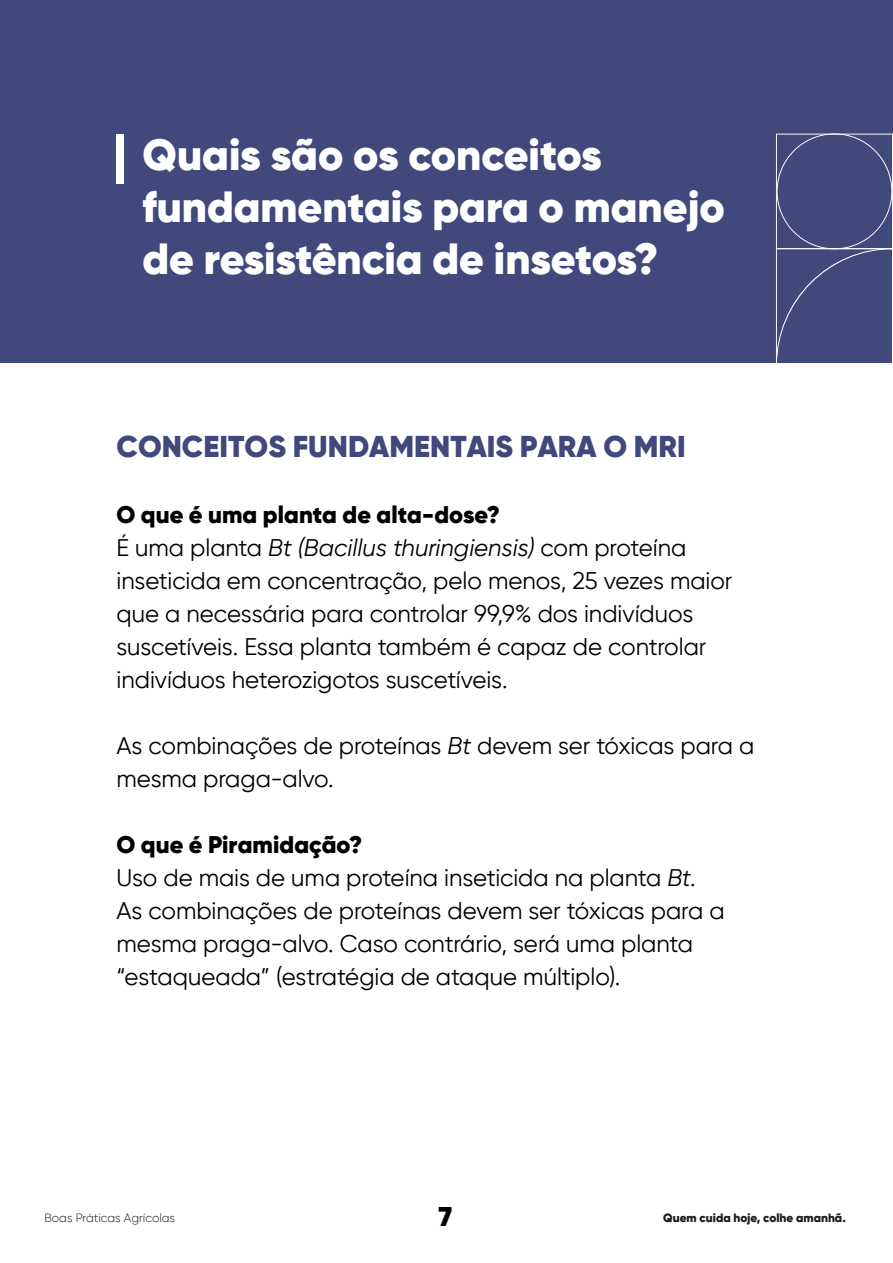
<style>
.page{position:relative;width:893px;height:1263px;background:#fff}
.page>*{position:absolute;margin:0;border:0;box-sizing:border-box;transform-origin:0 0}
.t1{font:900 43.5px/52.2px "Gilroy";color:#fff}
.t2{font:900 30px "Gilroy";color:#40487c}
.t3{font:900 27px "Gilroy";color:#000}
.t4{font:24px/33px "Gilroy";letter-spacing:-.005em;color:#000}
.t5{font:900 12px "Gilroy";color:#1d1d1b}
.t6{font:300 12px "Gilroy";color:#1d1d1b}
.s1{font-weight:900}
.s2{font-style:italic}
</style>
<div class="page">
<div style="left:0;top:0;width:893px;height:363px;background:#40487c"></div>
<div style="left:116px;top:135px;width:8px;height:49px;background:#fff"></div>
<svg style="left:776px;top:133px;width:117px;height:230px"></svg>
<h1 class="t1" style="left:142px;top:128px;width:584px">Quais são os conceitos fundamentais para o manejo de resistência de insetos?</h1>
<p class="t2" style="left:116px;top:428px;width:571px">CONCEITOS FUNDAMENTAIS PARA O MRI</p>
<p class="t4" style="left:116px;top:498px;width:618px"><span class="s1">O que é uma planta de alta-dose?<br></span>É uma planta <span class="s2">Bt (Bacillus thuringiensis)</span> com proteína inseticida em concentração, pelo menos, 25 vezes maior que a necessária para controlar 99,9% dos indivíduos suscetíveis. Essa planta também é capaz de controlar indivíduos heterozigotos suscetíveis.</p>
<p class="t4" style="left:116px;top:729px;width:639px">As combinações de proteínas <span class="s2">Bt</span> devem ser tóxicas para a mesma praga-alvo.</p>
<p class="t4" style="left:116px;top:828px;width:610px"><span class="s1">O que é Piramidação?<br></span>Uso de mais de uma proteína inseticida na planta <span class="s2">Bt</span>.<br>As combinações de proteínas devem ser tóxicas para a mesma praga-alvo. Caso contrário, será uma planta “estaqueada” (estratégia de ataque múltiplo).</p>
<p class="t6" style="left:44px;top:1210px;width:132px">Boas Práticas Agrícolas</p>
<p class="t3" style="left:439px;top:1200px;width:15px">7</p>
<p class="t5" style="left:663px;top:1210px;width:184px">Quem cuida hoje, colhe amanhã.</p>
</div>
